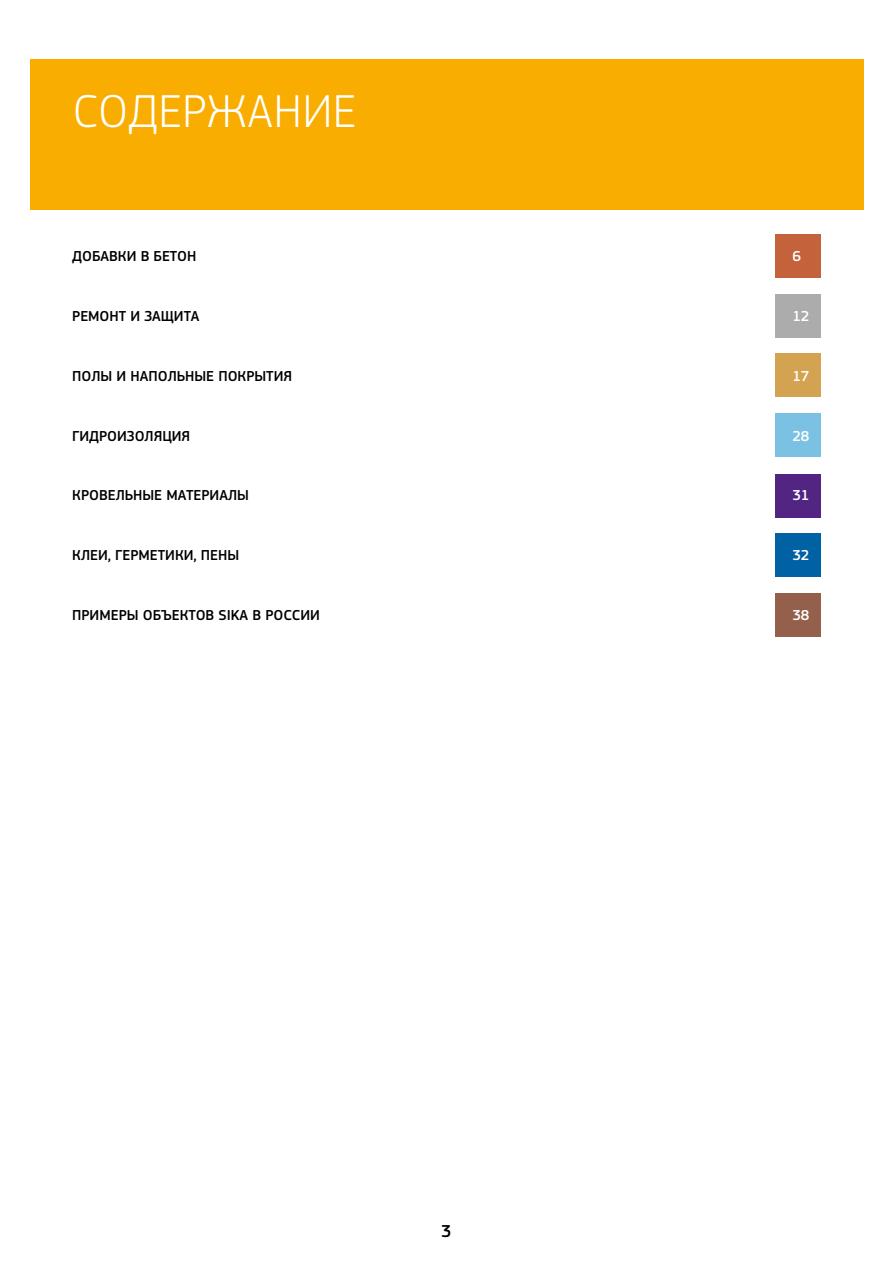
<style>
.page{position:relative;width:893px;height:1263px;background:#fff}
.page>*{position:absolute;margin:0;border:0;box-sizing:border-box;transform-origin:0 0}
.t1{font:300 48px "PF Square Sans Pro";letter-spacing:.02em;color:#fff}
.t2{font:500 18px "PF Square Sans Pro";color:#000}
.t3{font:500 15px "PF Square Sans Pro";color:#000}
.t4{font:500 15px "PF Square Sans Pro";color:#fff}
</style>
<div class="page">
<div style="left:776px;top:295px;width:45px;height:43px;background:#acacac"></div>
<div style="left:776px;top:234px;width:45px;height:44px;background:#c4623c"></div>
<div style="left:776px;top:414px;width:45px;height:43px;background:#7ac1e3"></div>
<div style="left:776px;top:353px;width:45px;height:44px;background:#d4a351"></div>
<div style="left:776px;top:474px;width:45px;height:43px;background:#522583"></div>
<div style="left:776px;top:533px;width:45px;height:44px;background:#0061a5"></div>
<div style="left:776px;top:593px;width:45px;height:44px;background:#94604c"></div>
<div style="left:30px;top:60px;width:833px;height:150px;background:#f8ad00"></div>
<h1 class="t1" style="left:73px;top:84px;width:285px">СОДЕРЖАНИЕ</h1>
<p class="t3" style="left:72px;top:247px;width:126px">ДОБАВКИ В БЕТОН</p>
<p class="t4" style="left:792px;top:247px;width:10px">6</p>
<p class="t3" style="left:72px;top:307px;width:129px">РЕМОНТ И ЗАЩИТА</p>
<p class="t4" style="left:792px;top:307px;width:19px">12</p>
<p class="t3" style="left:72px;top:367px;width:221px">ПОЛЫ И НАПОЛЬНЫЕ ПОКРЫТИЯ</p>
<p class="t4" style="left:792px;top:367px;width:19px">17</p>
<p class="t3" style="left:72px;top:427px;width:120px">ГИДРОИЗОЛЯЦИЯ</p>
<p class="t4" style="left:792px;top:427px;width:19px">28</p>
<p class="t3" style="left:72px;top:487px;width:178px">КРОВЕЛЬНЫЕ МАТЕРИАЛЫ</p>
<p class="t4" style="left:792px;top:487px;width:19px">31</p>
<p class="t3" style="left:72px;top:547px;width:168px">КЛЕИ, ГЕРМЕТИКИ, ПЕНЫ</p>
<p class="t4" style="left:792px;top:547px;width:19px">32</p>
<p class="t3" style="left:72px;top:606px;width:249px">ПРИМЕРЫ ОБЪЕКТОВ SIKA В РОССИИ</p>
<p class="t4" style="left:792px;top:606px;width:19px">38</p>
<p class="t2" style="left:441px;top:1221px;width:12px">3</p>
</div>
